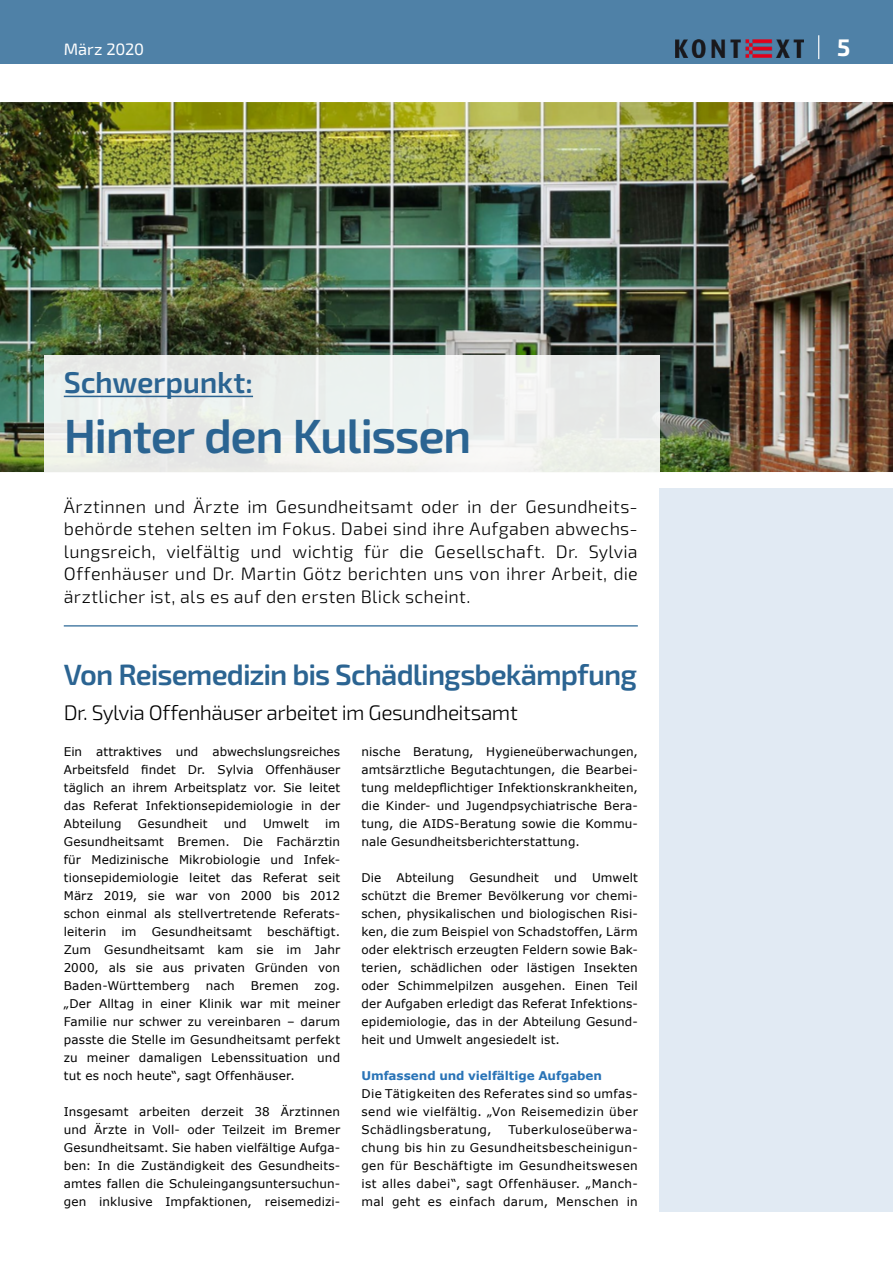
<style>
.page{position:relative;width:893px;height:1263px;background:#fff}
.page>*{position:absolute;margin:0;border:0;box-sizing:border-box;transform-origin:0 0}
.t1{font:600 48px "Exo 2";letter-spacing:-.03em;color:#2b6492}
.t2{font:600 30px "Exo 2";letter-spacing:-.015em;color:#2b6492}
.t3{font:600 29.25px "Exo 2";letter-spacing:-.03em;color:#2b6492}
.t4{font:700 24px "Exo 2";color:#fff}
.t5{font:300 21px "Exo 2";letter-spacing:-.025em;color:#000}
.t6{font:300 18px/22.5px "Exo 2";letter-spacing:.02em;color:#000;text-align:justify}
.t7{font:16.5px "Exo 2";letter-spacing:-.005em;color:#fff}
.t8{font:12px/18px "Verdana";letter-spacing:.015em;color:#000;text-align:justify}
.t9{font:700 12px "Verdana";letter-spacing:-.005em;color:#2a74b7}
</style>
<div class="page">
<div style="left:0;top:0;width:893px;height:64px;background:#4f81a7"></div>
<div style="left:659px;top:85px;width:234px;height:1127px;background:#e1eaf3"></div>
<img style="left:676px;top:39px;width:128px;height:18px">
<svg style="left:818px;top:35px;width:1px;height:24px"></svg>
<div style="left:658px;top:77px;width:235px;height:411px;background:#fff"></div>
<img style="left:0;top:102px;width:893px;height:370px">
<hr style="left:64px;top:625px;width:574px;height:2px;background:#4f81a7">
<div style="left:44px;top:356px;width:615px;height:116px;background:#ebefeb"></div>
<hr style="left:64px;top:396px;width:189px;height:1px;background:#2b6492">
<h3 class="t7" style="left:64px;top:40px;width:82px">März 2020</h3>
<h3 class="t4" style="left:837px;top:34px;width:15px">5</h3>
<h2 class="t2" style="left:64px;top:365px;width:191px">Schwerpunkt:</h2>
<h1 class="t1" style="left:64px;top:408px;width:409px">Hinter den Kulissen</h1>
<p class="t6" style="left:64px;top:495px;width:576px">Ärztinnen und Ärzte im Gesundheitsamt oder in der Gesundheits&shy;behörde stehen selten im Fokus. Dabei sind ihre Aufgaben abwechs&shy;lungsreich, vielfältig und wichtig für die Gesellschaft. Dr. Sylvia Offenhäuser und Dr. Martin Götz berichten uns von ihrer Arbeit, die ärztlicher ist, als es auf den ersten Blick scheint.</p>
<h3 class="t3" style="left:64px;top:657px;width:575px">Von Reisemedizin bis Schädlingsbekämpfung</h3>
<h3 class="t5" style="left:64px;top:701px;width:455px">Dr. Sylvia Offenhäuser arbeitet im Gesundheitsamt</h3>
<p class="t8" style="left:64px;top:743px;width:278px">Ein attraktives und abwechslungsreiches Arbeitsfeld findet Dr. Sylvia Offenhäuser täglich an ihrem Arbeitsplatz vor. Sie leitet das Referat Infektionsepidemiologie in der Abteilung</p>
<p class="t8" style="left:361px;top:743px;width:278px">nische Beratung, Hygieneüberwachungen, amtsärztliche Begutachtungen, die Bearbei&shy;tung meldepflichtiger Infektionskrankheiten, die Kinder- und Jugendpsychiatrische Bera&shy;tung, die AIDS-Beratung sowie die Kommu&shy;nale Gesundheitsberichterstattung.</p>
<p class="t8" style="left:361px;top:869px;width:21px">Die</p>
<p class="t8" style="left:396px;top:869px;width:59px">Abteilung</p>
<p class="t8" style="left:469px;top:869px;width:71px">Gesundheit</p>
<p class="t8" style="left:554px;top:869px;width:24px">und</p>
<p class="t8" style="left:138px;top:815px;width:71px">Gesundheit</p>
<p class="t8" style="left:224px;top:815px;width:24px">und</p>
<p class="t8" style="left:263px;top:815px;width:47px">Umwelt</p>
<p class="t8" style="left:64px;top:815px;width:278px;text-indent:261px">im Gesundheitsamt Bremen. Die Fachärztin für Medizinische Mikrobiologie und Infek&shy;tionsepidemiologie leitet das Referat seit März 2019, sie war von 2000 bis 2012 schon einmal als stellvertretende Referats&shy;leiterin</p>
<p class="t8" style="left:361px;top:869px;width:278px;text-indent:231px">Umwelt schützt die Bremer Bevölkerung vor chemi&shy;schen, physikalischen und biologischen Risi&shy;ken, die zum Beispiel von Schadstoffen, Lärm oder elektrisch erzeugten Feldern sowie Bak&shy;terien, schädlichen oder lästigen Insekten oder Schimmelpilzen ausgehen. Einen Teil der Aufgaben erledigt das Referat Infektions&shy;epidemiologie, das in der Abteilung Gesund&shy;heit und Umwelt angesiedelt ist.</p>
<p class="t9" style="left:361px;top:1068px;width:242px">Umfassend und vielfältige Aufgaben</p>
<p class="t8" style="left:361px;top:1085px;width:278px">Die Tätigkeiten des Referates sind so umfas&shy;send wie vielfältig. „Von Reisemedizin über Schädlingsberatung,</p>
<p class="t8" style="left:64px;top:923px;width:278px;text-indent:203px">beschäftigt.<br>Zum Gesundheitsamt kam sie im Jahr 2000, als sie aus privaten Gründen von Baden-Württemberg</p>
<p class="t8" style="left:122px;top:923px;width:17px">im</p>
<p class="t8" style="left:152px;top:923px;width:102px">Gesundheitsamt</p>
<p class="t8" style="left:206px;top:977px;width:31px">nach</p>
<p class="t8" style="left:251px;top:977px;width:50px">Bremen</p>
<p class="t8" style="left:64px;top:977px;width:278px;text-indent:251px">zog. „Der Alltag in einer Klinik war mit meiner Familie nur schwer zu vereinbaren – darum passte die Stelle im Gesundheitsamt perfekt zu meiner damaligen Lebenssituation und tut es noch heute“, sagt Offenhäuser.</p>
<p class="t8" style="left:64px;top:1103px;width:278px">Insgesamt arbeiten derzeit 38 Ärztinnen und Ärzte in Voll- oder Teilzeit im Bremer Gesundheitsamt. Sie haben vielfältige Aufga&shy;ben: In die Zuständigkeit des Gesundheits&shy;amtes fallen die Schuleingangsuntersuchun&shy;gen inklusive Impfaktionen, reisemedizi-</p>
<p class="t8" style="left:361px;top:1121px;width:278px;text-indent:147px">Tuberkuloseüberwa&shy;chung bis hin zu Gesundheitsbescheinigun&shy;gen für Beschäftigte im Gesundheitswesen ist alles dabei“, sagt Offenhäuser. „Manch&shy;mal geht es einfach darum, Menschen in</p>
</div>
